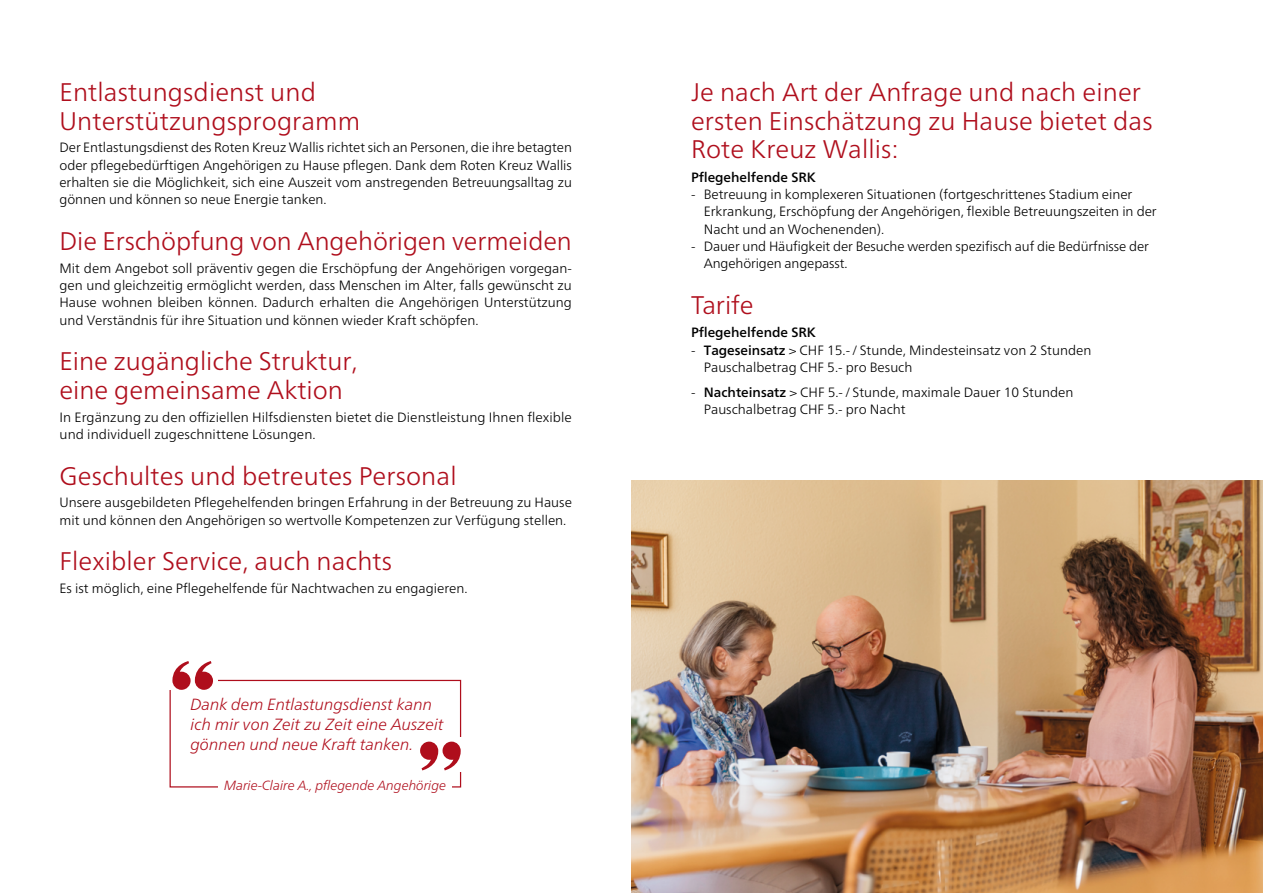
<style>
.page{position:relative;width:1263px;height:893px;background:#fff}
.page>*{position:absolute;margin:0;border:0;box-sizing:border-box;transform-origin:0 0}
.t1{font:300 25.5px/28.5px "Frutiger Neue LT";letter-spacing:.005em;color:#af0e1c}
.t2{font:italic 300 16.2px/19.6px "Frutiger Neue LT";color:#af0e1c}
.t3{font:300 13.5px/17.2px "Frutiger Neue LT";color:#000}
.t4{font:500 13.5px "Frutiger Neue LT";color:#000}
.t5{font:italic 300 13.35px "Frutiger Neue LT";letter-spacing:-.005em;color:#af0e1c}
.s1{font-weight:500}
</style>
<div class="page">
<img style="left:631px;top:480px;width:632px;height:413px">
<div style="left:170px;top:680px;width:291px;height:107px;border:1px solid #af0e1c"></div>
<div style="left:166px;top:656px;width:51px;height:34px;background:#fff"></div>
<svg style="left:172px;top:661px;width:41px;height:29px"></svg>
<div style="left:218px;top:782px;width:234px;height:21px;background:#fff"></div>
<div style="left:415px;top:737px;width:49px;height:35px;background:#fff"></div>
<svg style="left:420px;top:742px;width:41px;height:28px"></svg>
<h1 class="t1" style="left:60px;top:78px;width:302px">Entlastungsdienst und<br>Unterstützungsprogramm</h1>
<p class="t3" style="left:59px;top:139px;width:514px;text-align:justify">Der Entlastungsdienst des Roten Kreuz Wallis richtet sich an Personen, die ihre betagten oder pflegebedürftigen Angehörigen zu Hause pflegen. Dank dem Roten Kreuz Wallis erhalten sie die Möglichkeit, sich eine Auszeit vom anstregenden Betreuungsalltag zu gönnen und können so neue Energie tanken.</p>
<h1 class="t1" style="left:60px;top:227px;width:514px">Die Erschöpfung von Angehörigen vermeiden</h1>
<p class="t3" style="left:59px;top:259px;width:514px;text-align:justify">Mit dem Angebot soll präventiv gegen die Erschöpfung der Angehörigen vorgegan&shy;gen und gleichzeitig ermöglicht werden, dass Menschen im Alter, falls gewünscht zu Hause wohnen bleiben können. Dadurch erhalten die Angehörigen Unterstützung und Verständnis für ihre Situation und können wieder Kraft schöpfen.</p>
<h1 class="t1" style="left:60px;top:347px;width:300px">Eine zugängliche Struktur, eine gemeinsame Aktion</h1>
<p class="t3" style="left:60px;top:408px;width:514px">In Ergänzung zu den offiziellen Hilfsdiensten bietet die Dienstleistung Ihnen flexible und individuell zugeschnittene Lösungen.</p>
<h1 class="t1" style="left:60px;top:461px;width:399px">Geschultes und betreutes Personal</h1>
<p class="t3" style="left:60px;top:494px;width:514px">Unsere ausgebildeten Pflegehelfenden bringen Erfahrung in der Betreuung zu Hause mit und können den Angehörigen so wertvolle Kompetenzen zur Verfügung stellen.</p>
<h1 class="t1" style="left:60px;top:547px;width:334px">Flexibler Service, auch nachts</h1>
<p class="t3" style="left:60px;top:580px;width:410px">Es ist möglich, eine Pflegehelfende für Nachtwachen zu engagieren.</p>
<p class="t2" style="left:190px;top:695px;width:255px">Dank dem Entlastungsdienst kann ich mir von Zeit zu Zeit eine Auszeit gönnen und neue Kraft tanken.</p>
<p class="t5" style="left:224px;top:777px;width:224px">Marie-Claire A., pflegende Angehörige</p>
<h1 class="t1" style="left:691px;top:78px;width:463px">Je nach Art der Anfrage und nach einer ersten Einschätzung zu Hause bietet das<br>Rote Kreuz Wallis:</h1>
<p class="t4" style="left:691px;top:169px;width:126px">Pflegehelfende SRK</p>
<p class="t3" style="left:704px;top:186px;width:454px;text-indent:-13px">- Betreuung in komplexeren Situationen (fortgeschrittenes Stadium einer<br>Erkrankung, Erschöpfung der Angehörigen, flexible Betreuungszeiten in der<br>Nacht und an Wochenenden).</p>
<p class="t3" style="left:704px;top:237px;width:447px;text-indent:-13px">- Dauer und Häufigkeit der Besuche werden spezifisch auf die Bedürfnisse der<br>Angehörigen angepasst.</p>
<h1 class="t1" style="left:691px;top:290px;width:64px">Tarife</h1>
<p class="t4" style="left:691px;top:325px;width:126px">Pflegehelfende SRK</p>
<p class="t3" style="left:704px;top:341px;width:389px;text-indent:-13px">- <span class="s1">Tageseinsatz</span> &gt; CHF 15.- /Stunde, Mindesteinsatz von 2 Stunden<br>Pauschalbetrag CHF 5.- pro Besuch</p>
<p class="t3" style="left:704px;top:383px;width:371px;text-indent:-13px">- <span class="s1">Nachteinsatz</span> &gt; CHF 5.- /Stunde, maximale Dauer 10 Stunden<br>Pauschalbetrag CHF 5.- pro Nacht</p>
</div>
